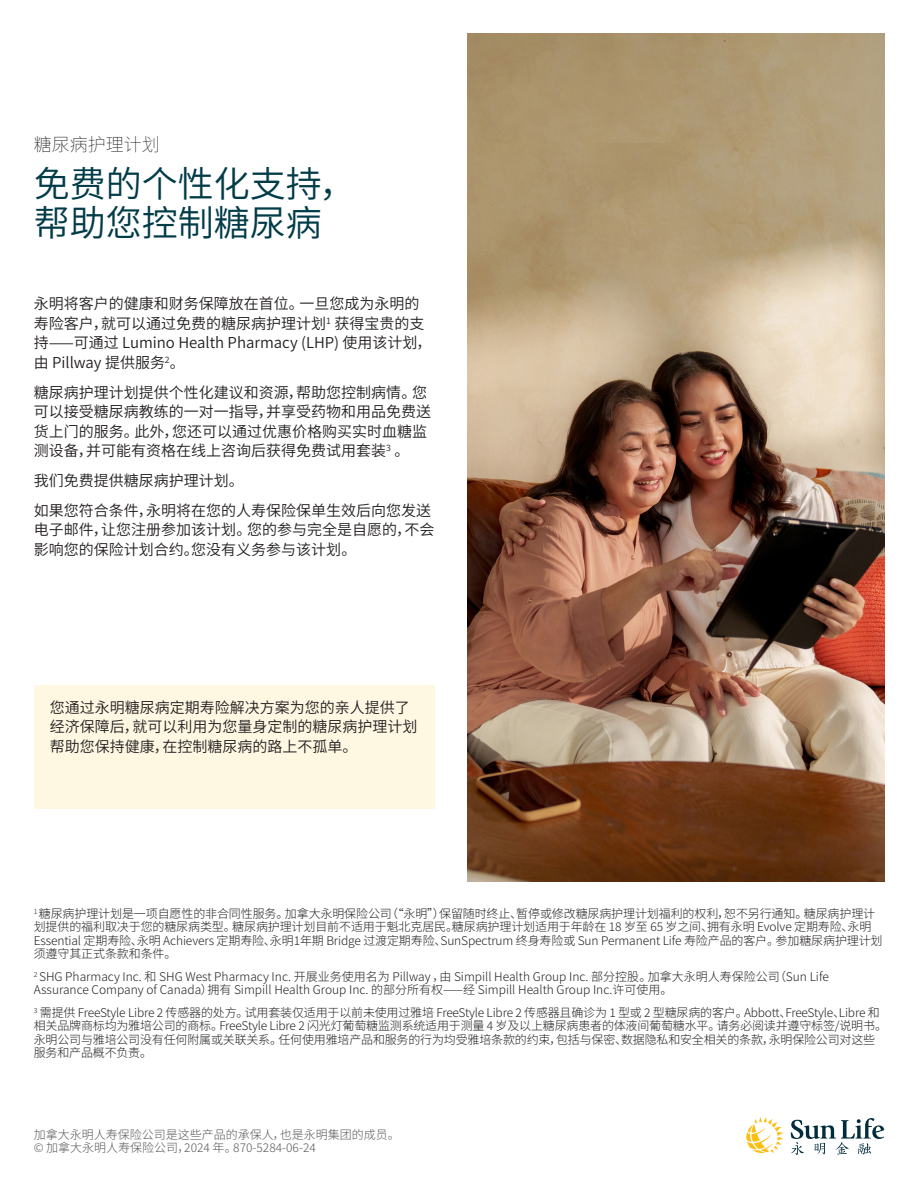
<style>
.page{position:relative;width:918px;height:1188px;background:#fff}
.page>*{position:absolute;margin:0;border:0;box-sizing:border-box;transform-origin:0 0}
.t1{font:36px/39px "Source Han Sans SC";color:#003b48}
.t2{font:200 18px "Source Han Sans SC";color:#231f20}
.t3{font:15px/19.5px "Source Han Sans SC";color:#231f20}
.P_Footnotes{font:300 12px/13.5px "Source Han Sans SC";letter-spacing:-.01em;color:#231f20}
.t4{font:300 12px/13.5px "Source Han Sans SC";color:#57585a}
</style>
<div class="page">
<img style="left:467px;top:34px;width:417px;height:847px">
<svg style="left:746px;top:1117px;width:37px;height:36px"></svg>
<svg style="left:791px;top:1118px;width:93px;height:37px"></svg>
<div style="left:34px;top:685px;width:401px;height:124px;background:#fef8e3"></div>
<h2 class="t2" style="left:34px;top:134px;width:127px">糖尿病护理计划</h2>
<h1 class="t1" style="left:34px;top:165px;width:323px">免费的个性化支持，帮助您控制糖尿病</h1>
<p class="t3" style="left:34px;top:294px;width:399px">永明将客户的健康和财务保障放在首位。一旦您成为永明的寿险客户，就可以通过免费的糖尿病护理计划<sup>1</sup> 获得宝贵的支持——可通过 Lumino Health Pharmacy (LHP) 使用该计划，由 Pillway 提供服务<sup>2</sup>。</p>
<p class="t3" style="left:34px;top:383px;width:399px">糖尿病护理计划提供个性化建议和资源，帮助您控制病情。您可以接受糖尿病教练的一对一指导，并享受药物和用品免费送货上门的服务。此外，您还可以通过优惠价格购买实时血糖监测设备，并可能有资格在线上咨询后获得免费试用套装<sup>3</sup> 。</p>
<p class="t3" style="left:34px;top:466px;width:399px;line-height:29.7px">我们免费提供糖尿病护理计划。<br>如果您符合条件，永明将在您的人寿保险保单生效后向您发送</p>
<p class="t3" style="left:34px;top:520px;width:402px">电子邮件，让您注册参加该计划。您的参与完全是自愿的，不会影响您的保险计划合约。您没有义务参与该计划。</p>
<p class="t3" style="left:50px;top:698px;width:369px">您通过永明糖尿病定期寿险解决方案为您的亲人提供了经济保障后，就可以利用为您量身定制的糖尿病护理计划帮助您保持健康，在控制糖尿病的路上不孤单。</p>
<p class="P_Footnotes" style="left:34px;top:907px;width:850px"><sup>1</sup> 糖尿病护理计划是一项自愿性的非合同性服务。加拿大永明保险公司（“永明”）保留随时终止、暂停或修改糖尿病护理计划福利的权利，恕不另行通知。糖尿病护理计划提供的福利取决于您的糖尿病类型。糖尿病护理计划目前不适用于魁北克居民。糖尿病护理计划适用于年龄在 18 岁至 65 岁之间、拥有永明 Evolve 定期寿险、永明Essential 定期寿险、永明 Achievers 定期寿险、永明1年期 Bridge 过渡定期寿险、SunSpectrum 终身寿险或 Sun Permanent Life 寿险产品的客户。参加糖尿病护理计划须遵守其正式条款和条件。</p>
<p class="P_Footnotes" style="left:34px;top:970px;width:797px"><sup>2</sup> SHG Pharmacy Inc. 和 SHG West Pharmacy Inc. 开展业务使用名为 Pillway ，由 Simpill Health Group Inc. 部分控股。加拿大永明人寿保险公司（Sun Life<br>Assurance Company of Canada）拥有 Simpill Health Group Inc. 的部分所有权——经 Simpill Health Group Inc.许可使用。</p>
<p class="P_Footnotes" style="left:34px;top:1006px;width:855px"><sup>3</sup> 需提供 FreeStyle Libre 2 传感器的处方。试用套装仅适用于以前未使用过雅培 FreeStyle Libre 2 传感器且确诊为 1 型或 2 型糖尿病的客户。Abbott、FreeStyle、Libre 和相关品牌商标均为雅培公司的商标。FreeStyle Libre 2 闪光灯葡萄糖监测系统适用于测量 4 岁及以上糖尿病患者的体液间葡萄糖水平。请务必阅读并遵守标签/说明书。永明公司与雅培公司没有任何附属或关联关系。任何使用雅培产品和服务的行为均受雅培条款的约束，包括与保密、数据隐私和安全相关的条款，永明保险公司对这些服务和产品概不负责。</p>
<p class="t4" style="left:34px;top:1128px;width:368px">加拿大永明人寿保险公司是这些产品的承保人，也是永明集团的成员。© 加拿大永明人寿保险公司，2024 年。870-5284-06-24</p>
</div>
